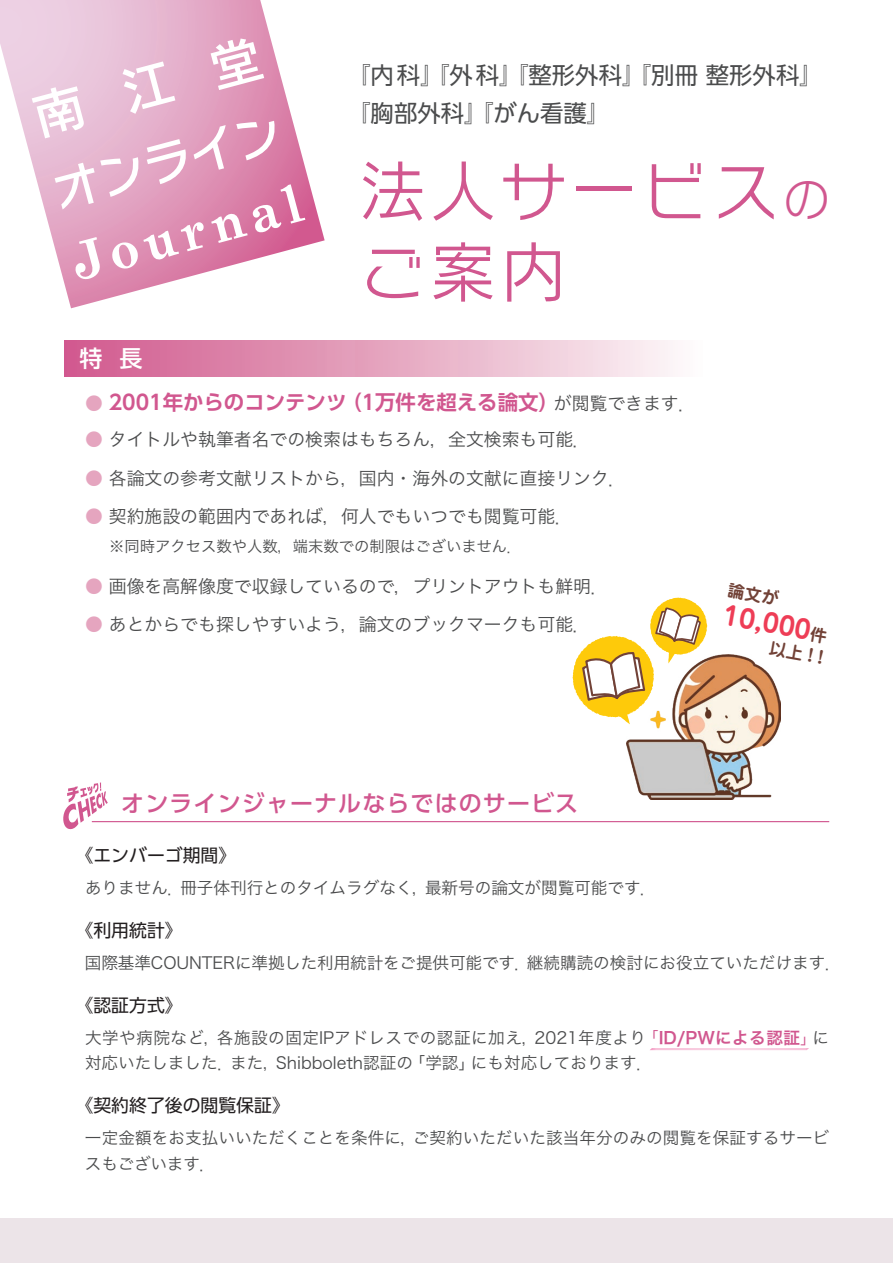
<style>
.page{position:relative;width:893px;height:1263px;background:#fff}
.page>*{position:absolute;margin:0;border:0;box-sizing:border-box;transform-origin:0 0}
.t1{font:65.85px/80.8px "Rodin NTLG Pro M";letter-spacing:.07em;color:#d1578f}
.t2{font:700 51.75px "Grad";color:#fff}
.t3{font:48.3px "Rodin NTLG Pro DB";color:#fff}
.t4{font:700 25.5px "Jun 501 Pro";color:#ee3d56}
.t5{font:23.4px/38.2px "UD Shin Go Pr 6";color:#4b4c4d}
.t6{font:500 22.95px "UD Shin Go Pr 6";letter-spacing:.05em;color:#d1578f}
.t7{font:500 22.95px "UD Shin Go Pr 6";color:#fff}
.t8{font:700 20.4px "UD Shin Go Pr 6 De";color:#d1578f}
.t9{font:17.85px "Hira Kaku Pro W3";color:#4b4c4d}
.t10{font:17.85px "UD Shin Go Pr 6";color:#231f20}
.t11{font:17.85px "Hira Kaku Pro W3";color:#e5a5bf}
.t12{font:700 16.95px "Jun 501 Pro";color:#724237}
.t13{font:16.65px/25.5px "Hira Kaku Pro W3";color:#4b4c4d}
.t14{font:16.65px "Hira Kaku Pro W3";letter-spacing:.03em;color:#4b4c4d}
.t15{font:16.65px "Hira Kaku Pro W6";letter-spacing:.03em;color:#d1578f}
.t16{font:15.3px "Hira Kaku Pro W3";color:#4b4c4d}
.s1{font-size:47.85px}
.s2{color:#e5a5bf}
.s3{font-family:"Hira Kaku Pro W3"}
</style>
<div class="page">
<hr style="left:892px;top:944px;width:1px;height:319px;background:#ece4e8">
<div style="left:0;top:1219px;width:893px;height:44px;background:#ece4e8"></div>
<svg style="left:0;top:0;width:325px;height:308px"></svg>
<div style="left:64px;top:340px;width:638px;height:36px;background:linear-gradient(to right,#d0578b,#fcf8f8)"></div>
<img style="left:626px;top:655px;width:154px;height:145px">
<svg style="left:573px;top:598px;width:134px;height:126px"></svg>
<hr style="left:92px;top:821px;width:737px;height:1px;background:#d1578f">
<svg style="left:63px;top:782px;width:45px;height:47px"></svg>
<svg style="left:650px;top:1048px;width:159px;height:2px"></svg>
<svg style="left:207px;top:34px;width:57px;height:56px;background:#e09abb"></svg>
<div style="left:119px;top:58px;width:57px;height:57px;background:#e6b7cf"></div>
<div style="left:30px;top:81px;width:58px;height:58px;background:#eac6db"></div>
<h3 class="t3" style="left:45px;top:161px;width:238px;rotate:-15deg">オンライン</h3>
<h2 class="t2" style="left:65px;top:232px;width:236px;rotate:-15deg">Journal</h2>
<h3 class="t7" style="left:80px;top:340px;width:24px">特</h3>
<h3 class="t7" style="left:119px;top:340px;width:24px">長</h3>
<h3 class="t5" style="left:347px;top:55px;width:477px">『内科』『外科』『整形外科』『別冊整形外科『『胸部外科』『がん看護『</h3>
<h1 class="t1" style="left:360px;top:148px;width:472px">法人サービス<span class="s1">の</span>ご案内</h1>
<p class="t8" style="left:109px;top:386px;width:239px">2001年からのコンテンツ</p>
<p class="t8" style="left:341px;top:386px;width:219px">（1万件を超える論文）</p>
<p class="t9" style="left:554px;top:388px;width:144px">が閲覧できます．</p>
<p class="t11" style="left:85px;top:388px;width:19px">●</p>
<p class="t9" style="left:85px;top:424px;width:507px"><span class="s2">●</span> タイトルや執筆者名での検索はもちろん，全文検索も可能．</p>
<p class="t9" style="left:85px;top:462px;width:543px"><span class="s2">●</span> 各論文の参考文献リストから，国内・海外の文献に直接リンク．</p>
<p class="t9" style="left:85px;top:500px;width:490px"><span class="s2">●</span> 契約施設の範囲内であれば，何人でもいつでも閲覧可能．</p>
<p class="t16" style="left:109px;top:533px;width:415px">※同時アクセス数や人数，端末数での制限はございません．</p>
<p class="t9" style="left:85px;top:570px;width:525px"><span class="s2">●</span> 画像を高解像度で収録しているので，プリントアウトも鮮明．</p>
<p class="t9" style="left:85px;top:609px;width:507px"><span class="s2">●</span> あとからでも探しやすいよう，論文のブックマークも可能．</p>
<h3 class="t4" style="left:727px;top:595px;width:90px;rotate:10deg">10,000</h3>
<p class="t12" style="left:722px;top:626px;width:113px;rotate:10deg">　　　以上 !!</p>
<h3 class="t6" style="left:121px;top:784px;width:458px">オンラインジャーナルならではのサービス</h3>
<p class="t10" style="left:76px;top:841px;width:162px">《エンバーゴ期間《</p>
<p class="t13" style="left:85px;top:874px;width:101px">ありません．</p>
<p class="t10" style="left:76px;top:916px;width:109px">《利用統計《</p>
<p class="t13" style="left:180px;top:874px;width:250px">冊子体刊行とのタイムラグなく，</p>
<p class="t13" style="left:425px;top:874px;width:234px">最新号の論文が閲覧可能です．</p>
<p class="t13" style="left:85px;top:949px;width:448px">国際基準COUNTERに準拠した利用統計をご提供可能です．</p>
<p class="t10" style="left:76px;top:990px;width:109px">《認証方式《</p>
<p class="t13" style="left:527px;top:949px;width:317px">継続購読の検討にお役立ていただけます．</p>
<p class="t14" style="left:85px;top:1023px;width:137px">大学や病院など，</p>
<p class="t14" style="left:217px;top:1023px;width:431px">各施設の固定IPアドレスでの認証に加え，2021年度より</p>
<p class="t13" style="left:85px;top:1049px;width:151px">対応いたしました．</p>
<p class="t10" style="left:76px;top:1091px;width:216px">《契約終了後の閲覧保証《</p>
<p class="t13" style="left:230px;top:1049px;width:51px">また，</p>
<p class="t13" style="left:276px;top:1049px;width:139px">Shibboleth認証の</p>
<p class="t13" style="left:409px;top:1049px;width:68px">「学認」</p>
<p class="t13" style="left:471px;top:1049px;width:184px">にも対応しております．</p>
<p class="t15" style="left:642px;top:1022px;width:176px"><span class="s3">「</span>ID/PWによる認証<span class="s3">」</span></p>
<p class="t13" style="left:813px;top:1024px;width:18px">に</p>
<p class="t13" style="left:85px;top:1124px;width:334px">一定金額をお支払いいただくことを条件に，スもございます．</p>
<p class="t13" style="left:413px;top:1124px;width:418px">ご契約いただいた該当年分のみの閲覧を保証するサービ</p>
</div>
